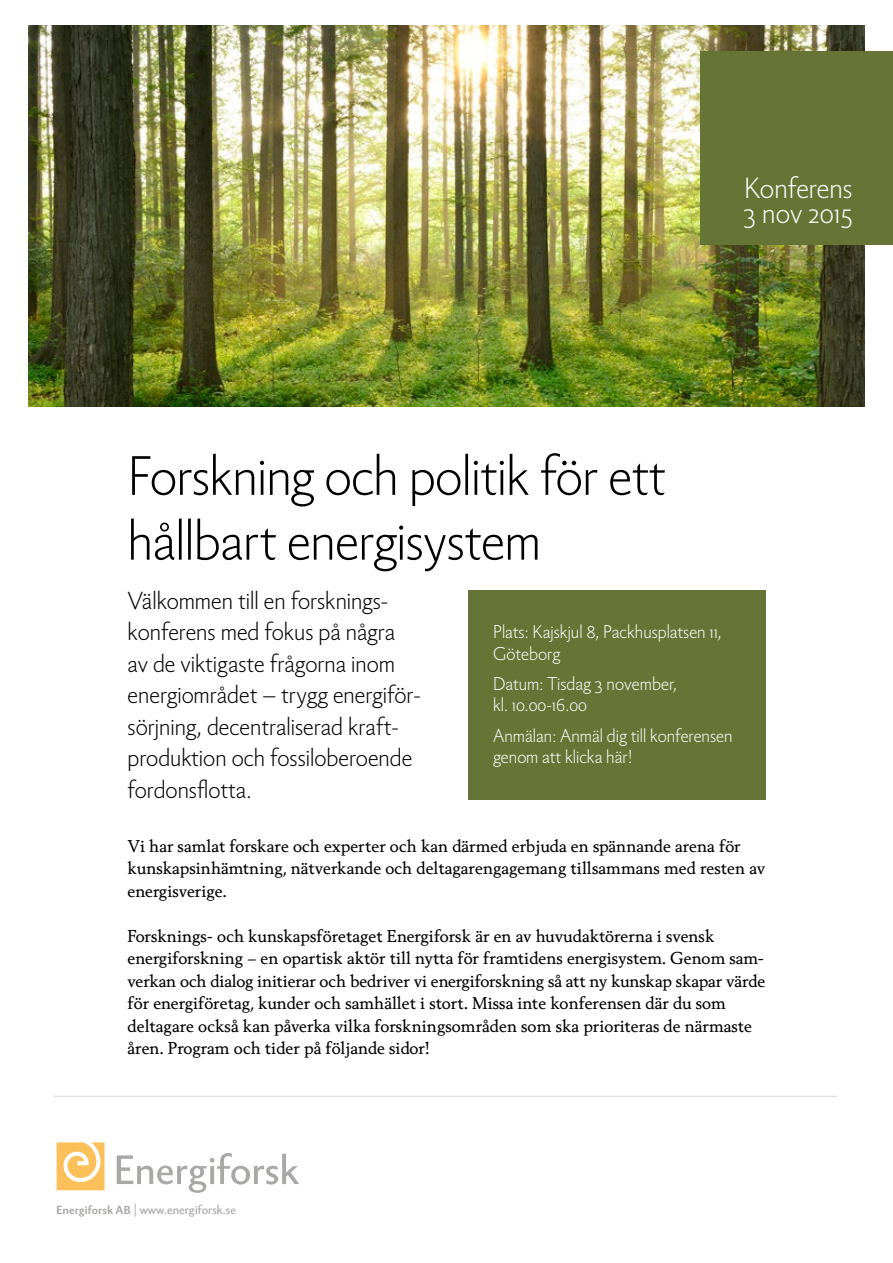
<style>
.page{position:relative;width:893px;height:1263px;background:#fff}
.page>*{position:absolute;margin:0;border:0;box-sizing:border-box;transform-origin:0 0}
.t1{font:300 54px/64.8px "Berling Nova Sans Pro";letter-spacing:-.01em;color:#000}
.t2{font:300 28.5px/25.2px "Berling Nova Sans Pro";color:#fff}
.t3{font:300 24px/31.5px "Berling Nova Sans Pro";color:#000}
.t4{font:300 18px/21.6px "Berling Nova Sans Pro";color:#fff}
.t5{font:16.5px/22.5px "Berling Nova Text Pro";color:#000}
.t6{font:12px "Berling Nova Sans Pro";color:#a8a8a7}
.s1{font-weight:700;font-size:11.25px}
</style>
<div class="page">
<hr style="left:54px;top:1096px;width:783px;height:1px;background:#d5d5d5">
<img style="left:28px;top:25px;width:836px;height:381px">
<div style="left:701px;top:51px;width:192px;height:193px;background:#667535"></div>
<div style="left:468px;top:590px;width:297px;height:210px;background:#667535"></div>
<svg style="left:117px;top:1153px;width:182px;height:40px"></svg>
<svg style="left:57px;top:1142px;width:47px;height:48px"></svg>
<h2 class="t2" style="left:743px;top:173px;width:111px">Konferens<br>3 nov 2015</h2>
<h1 class="t1" style="left:128px;top:439px;width:540px">Forskning och politik för ett hållbart energisystem</h1>
<h3 class="t3" style="left:128px;top:583px;width:295px">Välkommen till en forsknings&shy;konferens med fokus på några av de viktigaste frågorna inom energiområdet – trygg energiför&shy;sörjning, decentraliserad kraft&shy;produktion och fossiloberoende fordonsflotta.</h3>
<p class="t4" style="left:493px;top:620px;width:230px">Plats: Kajskjul 8, Packhusplatsen 11,<br>Göteborg</p>
<p class="t4" style="left:493px;top:671px;width:185px">Datum: Tisdag 3 november, kl. 10.00-16.00</p>
<p class="t4" style="left:493px;top:723px;width:241px">Anmälan: Anmäl dig till konferensen genom att klicka här!</p>
<p class="t5" style="left:128px;top:834px;width:639px">Vi har samlat forskare och experter och kan därmed erbjuda en spännande arena för kunskapsinhämtning, nätverkande och deltagarengagemang tillsammans med resten av energisverige.</p>
<p class="t5" style="left:128px;top:924px;width:639px">Forsknings- och kunskapsföretaget Energiforsk är en av huvudaktörerna i svensk energiforskning – en opartisk aktör till nytta för framtidens energisystem. Genom sam&shy;verkan och dialog initierar och bedriver vi energiforskning så att ny kunskap skapar värde för energiföretag, kunder och samhället i stort. Missa inte konferensen där du som deltagare också kan påverka vilka forskningsområden som ska prioriteras de närmaste åren. Program och tider på följande sidor!</p>
<p class="t6" style="left:56px;top:1201px;width:181px"><span class="s1">Energiforsk AB</span> | www.energiforsk.se</p>
</div>
